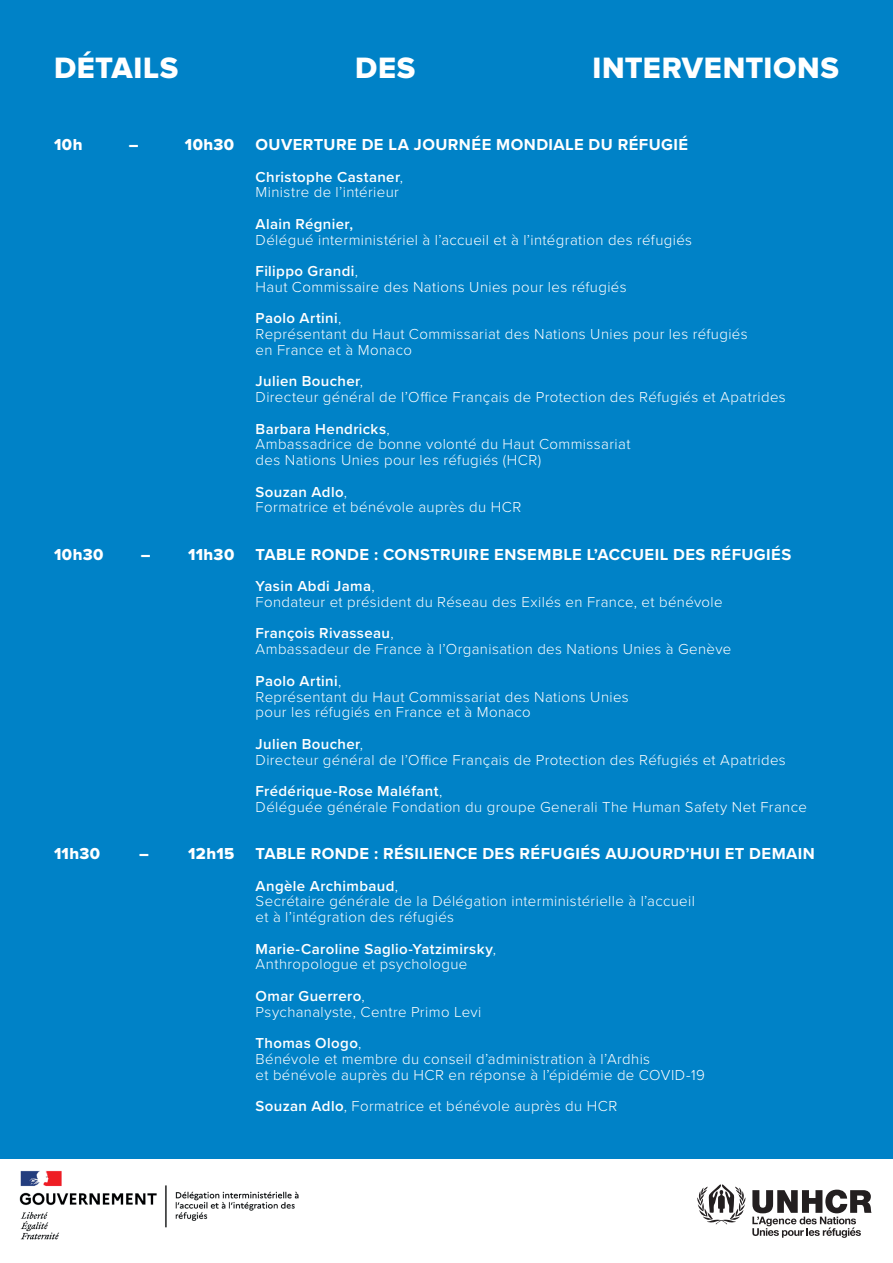
<style>
.page{position:relative;width:893px;height:1263px;background:#fff}
.page>*{position:absolute;margin:0;border:0;box-sizing:border-box;transform-origin:0 0}
.t1{font:30.6px "Proxima Nova Extrabld";letter-spacing:.02em;color:#fff}
.t2{font:700 16.5px "Proxima Nova";letter-spacing:.025em;color:#fff}
.t3{font:16.5px "Proxima Nova Extrabld";letter-spacing:.025em;color:#fff}
.t4{font:300 15px/15.8px "Proxima Nova";letter-spacing:.025em;color:#fff}
.t5{font:600 15px/15.8px "Proxima Nova";letter-spacing:.025em;color:#fff}
.s1{font-weight:600}
.s2{font-weight:300}
</style>
<div class="page">
<svg style="left:697px;top:1184px;width:49px;height:40px"></svg>
<svg style="left:752px;top:1189px;width:119px;height:49px"></svg>
<img style="left:19px;top:1170px;width:280px;height:70px">
<div style="left:0;top:0;width:893px;height:1159px;background:#0082c7"></div>
<h1 class="t1" style="left:54px;top:54px;width:126px">DÉTAILS</h1>
<h1 class="t1" style="left:355px;top:54px;width:62px">DES</h1>
<h1 class="t1" style="left:592px;top:54px;width:248px">INTERVENTIONS</h1>
<p class="t3" style="left:54px;top:137px;width:30px">10h</p>
<p class="t3" style="left:129px;top:137px;width:11px">–</p>
<p class="t3" style="left:185px;top:137px;width:51px">10h30</p>
<p class="t3" style="left:54px;top:547px;width:51px">10h30</p>
<p class="t3" style="left:141px;top:547px;width:95px">– 11h30</p>
<p class="t3" style="left:54px;top:846px;width:48px">11h30</p>
<p class="t3" style="left:139px;top:846px;width:97px">– 12h15</p>
<p class="t2" style="left:256px;top:132px;width:434px">OUVERTURE DE LA JOURNÉE MONDIALE DU RÉFUGIÉ</p>
<p class="t4" style="left:256px;top:168px;width:149px"><span class="s1">Christophe Castaner</span>,<br>Ministre de l’intérieur</p>
<p class="t5" style="left:256px;top:216px;width:99px">Alain Régnier,</p>
<p class="t4" style="left:256px;top:223px;width:438px;line-height:31.5px">Délégué interministériel à l’accueil et à l’intégration des réfugiés<br><span class="s1">Filippo Grandi</span>,</p>
<p class="t4" style="left:256px;top:270px;width:373px;line-height:31.5px">Haut Commissaire des Nations Unies pour les réfugiés<br><span class="s1">Paolo Artini</span>,</p>
<p class="t4" style="left:256px;top:325px;width:494px">Représentant du Haut Commissariat des Nations Unies pour les réfugiés en France et à Monaco</p>
<p class="t4" style="left:256px;top:373px;width:532px"><span class="s1">Julien Boucher</span>,<br>Directeur général de l’Office Français de Protection des Réfugiés et Apatrides</p>
<p class="t4" style="left:256px;top:420px;width:376px"><span class="s1">Barbara Hendricks</span>,<br>Ambassadrice de bonne volonté du Haut Commissariat des Nations Unies pour les réfugiés (HCR)</p>
<p class="t4" style="left:256px;top:483px;width:267px"><span class="s1">Souzan Adlo</span>,<br>Formatrice et bénévole auprès du HCR</p>
<p class="t2" style="left:256px;top:542px;width:537px">TABLE RONDE : CONSTRUIRE ENSEMBLE L’ACCUEIL DES RÉFUGIÉS</p>
<p class="t4" style="left:256px;top:577px;width:469px"><span class="s1">Yasin Abdi Jama</span>,<br>Fondateur et président du Réseau des Exilés en France, et bénévole</p>
<p class="t4" style="left:256px;top:625px;width:477px"><span class="s1">François Rivasseau</span>,<br>Ambassadeur de France à l’Organisation des Nations Unies à Genève</p>
<p class="t4" style="left:256px;top:672px;width:375px"><span class="s1">Paolo Artini</span>,<br>Représentant du Haut Commissariat des Nations Unies pour les réfugiés en France et à Monaco</p>
<p class="t4" style="left:256px;top:735px;width:532px"><span class="s1">Julien Boucher</span>,<br>Directeur général de l’Office Français de Protection des Réfugiés et Apatrides</p>
<p class="t4" style="left:256px;top:782px;width:553px"><span class="s1">Frédérique-Rose Maléfant</span>,<br>Déléguée générale Fondation du groupe Generali The Human Safety Net France</p>
<p class="t2" style="left:256px;top:841px;width:561px">TABLE RONDE : RÉSILIENCE DES RÉFUGIÉS AUJOURD’HUI ET DEMAIN</p>
<p class="t4" style="left:256px;top:877px;width:441px"><span class="s1">Angèle Archimbaud</span>,<br>Secrétaire générale de la Délégation interministérielle à l’accueil et à l’intégration des réfugiés</p>
<p class="t5" style="left:256px;top:940px;width:242px">Marie-Caroline Saglio-Yatzimirsky<span class="s2">,<br>Anthropologue et psychologue</span></p>
<p class="t4" style="left:256px;top:987px;width:227px"><span class="s1">Omar Guerrero</span>,<br>Psychanalyste, Centre Primo Levi</p>
<p class="t4" style="left:256px;top:1034px;width:451px"><span class="s1">Thomas Ologo</span>,<br>Bénévole et membre du conseil d’administration à l’Ardhis<br>et bénévole auprès du HCR en réponse à l’épidémie de COVID-19</p>
<p class="t4" style="left:256px;top:1097px;width:363px"><span class="s1">Souzan Adlo</span>, Formatrice et bénévole auprès du HCR</p>
</div>
